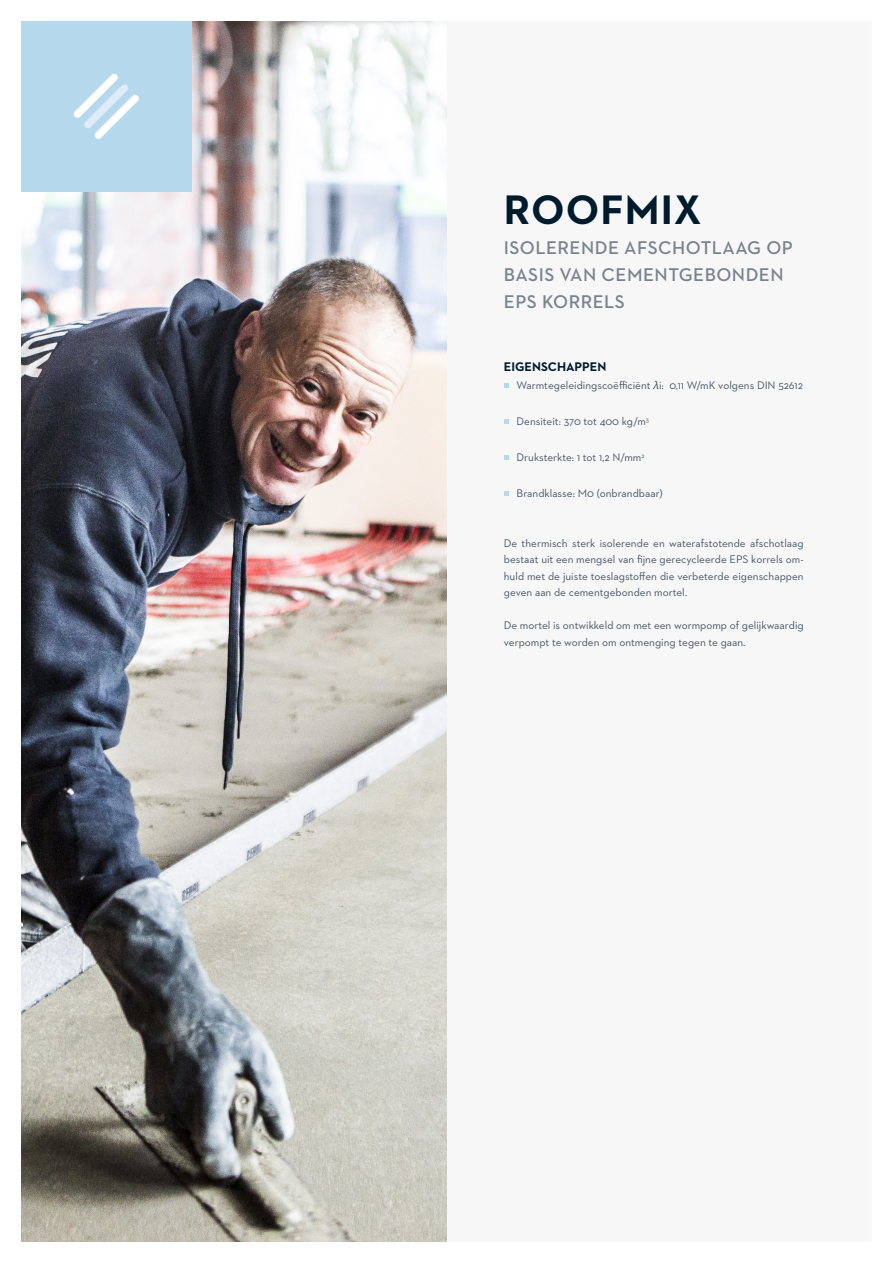
<style>
.page{position:relative;width:893px;height:1263px;background:#fff}
.page>*{position:absolute;margin:0;border:0;box-sizing:border-box;transform-origin:0 0}
.t1{font:700 42px "Neutraface 2 Text";letter-spacing:.025em;color:#001b2b}
.t2{font:600 18.75px/27px "Neutraface 2 Text";letter-spacing:.025em;color:#79838e}
.t3{font:700 12.75px "Neutraface 2 Text";color:#001b2b}
.t4{font:11.25px/16.5px "Neutraface 2 Text";color:#485765;text-align:justify}
.s1{font-family:"Helvetica Neue";font-style:italic}
</style>
<div class="page">
<svg style="left:504px;top:384px;width:4px;height:4px"></svg>
<svg style="left:504px;top:420px;width:4px;height:4px"></svg>
<svg style="left:504px;top:456px;width:4px;height:4px"></svg>
<svg style="left:504px;top:492px;width:4px;height:4px"></svg>
<img style="left:21px;top:21px;width:425px;height:1221px">
<div style="left:21px;top:21px;width:170px;height:170px;background:#b6d8ec"></div>
<svg style="left:73px;top:73px;width:66px;height:66px"></svg>
<p class="t1" style="left:504px;top:183px;width:199px">ROOFMIX</p>
<p class="t2" style="left:504px;top:234px;width:291px">ISOLERENDE AFSCHOTLAAG OP<br>BASIS VAN CEMENTGEBONDEN<br>EPS KORRELS</p>
<p class="t3" style="left:504px;top:359px;width:104px">EIGENSCHAPPEN</p>
<p class="t4" style="left:517px;top:377px;width:288px">Warmtegeleidingscoëfficiënt <span class="s1">λ</span>i: 0,11 W/mK volgens DIN 52612</p>
<p class="t4" style="left:517px;top:413px;width:134px">Densiteit: 370 tot 400 kg/m<sup>3</sup></p>
<p class="t4" style="left:517px;top:449px;width:129px">Druksterkte: 1 tot 1,2 N/mm<sup>2</sup></p>
<p class="t4" style="left:517px;top:485px;width:148px">Brandklasse: M0 (onbrandbaar)</p>
<p class="t4" style="left:504px;top:535px;width:301px">De thermisch sterk isolerende en waterafstotende afschotlaag bestaat uit een mengsel van fijne gerecycleerde EPS korrels om&shy;huld met de juiste toeslagstoffen die verbeterde eigenschappen geven aan de cementgebonden mortel.</p>
<p class="t4" style="left:504px;top:617px;width:301px">De mortel is ontwikkeld om met een wormpomp of gelijkwaardig verpompt te worden om ontmenging tegen te gaan.</p>
</div>
